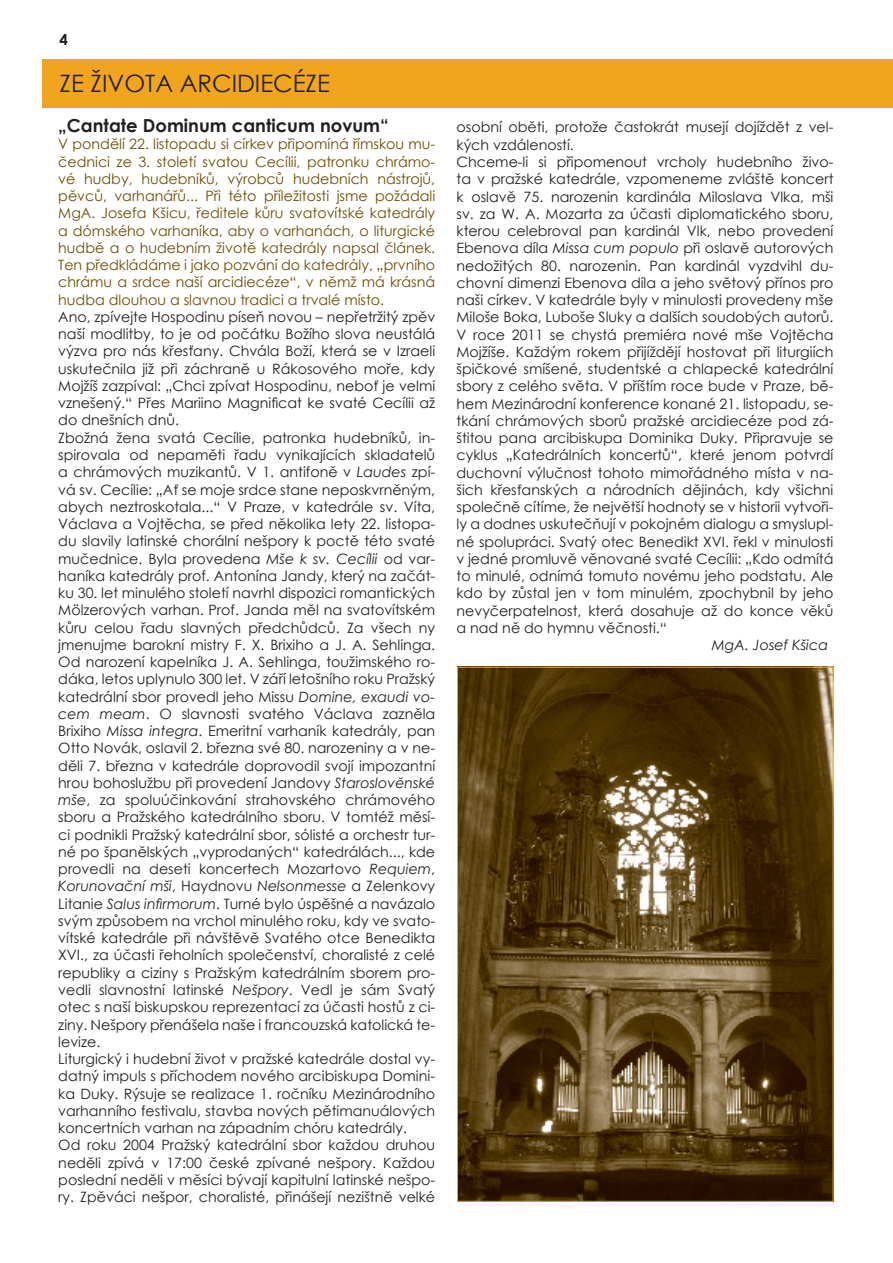
<style>
.page{position:relative;width:893px;height:1263px;background:#fff}
.page>*{position:absolute;margin:0;border:0;box-sizing:border-box;transform-origin:0 0}
.t1{font:24px "Century Gothic";color:#231f20}
.t2{font:700 18px "Century Gothic";color:#231f20}
.t3{font:700 15px "Century Gothic";color:#231f20}
.t4{font:14.25px/17.2px "Century Gothic";color:#231f20}
.t5{font:14.25px/17.2px "Century Gothic";color:#704b00;text-align:justify}
.t6{font:italic 14.25px "Century Gothic";color:#231f20}
.s1{font-style:italic}
</style>
<div class="page">
<div style="left:43px;top:60px;width:850px;height:48px;background:#f1a51e"></div>
<hr style="left:892px;top:712px;width:1px;height:48px;background:#f1a51e">
<img style="left:459px;top:669px;width:372px;height:531px">
<p class="t3" style="left:60px;top:28px;width:10px">4</p>
<h1 class="t1" style="left:60px;top:67px;width:272px">ZE ŽIVOTA ARCIDIECÉZE</h1>
<p class="t2" style="left:58px;top:112px;width:332px">„Cantate Dominum canticum novum“</p>
<p class="t5" style="left:58px;top:135px;width:378px">V pondělí 22. listopadu si církev připomíná římskou mu&shy;čednici ze 3. století svatou Cecílii, patronku chrámo&shy;vé hudby, hudebníků, výrobců hudebních nástrojů, pěvců, varhanářů... Při této příležitosti jsme požádali MgA. Josefa Kšicu, ředitele kůru svatovítské katedrály a dómského varhaníka, aby o varhanách, o liturgické hudbě a o hudebním životě katedrály napsal článek.<br>Ten předkládáme i jako pozvání do katedrály, „prvního chrámu a srdce naší arcidiecéze“, v němž má krásná hudba dlouhou a slavnou tradici a trvalé místo.</p>
<p class="t4" style="left:58px;top:308px;width:378px">Ano, zpívejte Hospodinu píseň novou – nepřetržitý zpěv naší modlitby, to je od počátku Božího slova neustálá výzva pro nás křesťany. Chvála Boží, která se v Izraeli uskutečnila již při záchraně u Rákosového moře, kdy Mojžíš zazpíval: „Chci zpívat Hospodinu, neboť je velmi vznešený.“ Přes Mariino Magnificat ke svaté Cecílii až do dnešních dnů.<br>Zbožná žena svatá Cecílie, patronka hudebníků, in&shy;spirovala od nepaměti řadu vynikajících skladatelů a chrámových muzikantů. V 1. antifoně v <span class="s1">Laudes</span> zpí&shy;vá sv. Cecílie: „Ať se moje srdce stane neposkvrněným, abych neztroskotala...“ V Praze, v katedrále sv. Víta, Václava a Vojtěcha, se před několika lety 22. listopa&shy;du slavily latinské chorální nešpory k poctě této svaté mučednice. Byla provedena <span class="s1">Mše k sv. Cecílii</span> od var&shy;haníka katedrály prof. Antonína Jandy, který na začát&shy;ku 30. let minulého století navrhl dispozici romantických Mölzerových varhan. Prof. Janda měl na svatovítském kůru celou řadu slavných předchůdců. Za všech ny jmenujme barokní mistry F. X. Brixiho a J. A. Sehlinga.<br>Od narození kapelníka J. A. Sehlinga, toužimského ro&shy;dáka, letos uplynulo 300 let. V září letošního roku Pražský katedrální sbor provedl jeho Missu <span class="s1">Domine, exaudi vo&shy;cem meam</span>. O slavnosti svatého Václava zazněla Brixiho <span class="s1">Missa integra</span>. Emeritní varhaník katedrály, pan Otto Novák, oslavil 2. března své 80. narozeniny a v ne&shy;děli 7. března v katedrále doprovodil svojí impozantní hrou bohoslužbu při provedení Jandovy <span class="s1">Staroslověnské mše</span>, za spoluúčinkování strahovského chrámového sboru a Pražského katedrálního sboru. V tomtéž měsí&shy;ci podnikli Pražský katedrální sbor, sólisté a orchestr tur&shy;né po španělských „vyprodaných“ katedrálách..., kde provedli na deseti koncertech Mozartovo <span class="s1">Requiem</span>, <span class="s1">Korunovační mši</span>, Haydnovu <span class="s1">Nelsonmesse</span> a Zelenkovy Litanie <span class="s1">Salus infirmorum</span>. Turné bylo úspěšné a navázalo svým způsobem na vrchol minulého roku, kdy ve svato&shy;vítské katedrále při návštěvě Svatého otce Benedikta XVI., za účasti řeholních společenství, choralisté z celé republiky a ciziny s Pražským katedrálním sborem pro&shy;vedli slavnostní latinské <span class="s1">Nešpory</span>. Vedl je sám Svatý otec s naší biskupskou reprezentací za účasti hostů z ci&shy;ziny. Nešpory přenášela naše i francouzská katolická te&shy;levize.<br>Liturgický i hudební život v pražské katedrále dostal vy&shy;datný impuls s příchodem nového arcibiskupa Domini&shy;ka Duky. Rýsuje se realizace 1. ročníku Mezinárodního varhanního festivalu, stavba nových pětimanuálových koncertních varhan na západním chóru katedrály.<br>Od roku 2004 Pražský katedrální sbor každou druhou neděli zpívá v 17:00 české zpívané nešpory. Každou poslední neděli v měsíci bývají kapitulní latinské nešpo&shy;ry. Zpěváci nešpor, choralisté, přinášejí nezištně velké</p>
<p class="t4" style="left:456px;top:118px;width:378px">osobní oběti, protože častokrát musejí dojíždět z vel&shy;kých vzdáleností.<br>Chceme-li si připomenout vrcholy hudebního živo&shy;ta v pražské katedrále, vzpomeneme zvláště koncert k oslavě 75. narozenin kardinála Miloslava Vlka, mši sv. za W. A. Mozarta za účasti diplomatického sboru, kterou celebroval pan kardinál Vlk, nebo provedení Ebenova díla <span class="s1">Missa cum populo</span> při oslavě autorových nedožitých 80. narozenin. Pan kardinál vyzdvihl du&shy;chovní dimenzi Ebenova díla a jeho světový přínos pro naši církev. V katedrále byly v minulosti provedeny mše Miloše Boka, Luboše Sluky a dalších soudobých autorů.<br>V roce 2011 se chystá premiéra nové mše Vojtěcha Mojžíše. Každým rokem přijíždějí hostovat při liturgiích špičkové smíšené, studentské a chlapecké katedrální sbory z celého světa. V příštím roce bude v Praze, bě&shy;hem Mezinárodní konference konané 21. listopadu, se&shy;tkání chrámových sborů pražské arcidiecéze pod zá&shy;štitou pana arcibiskupa Dominika Duky. Připravuje se cyklus „Katedrálních koncertů“, které jenom potvrdí duchovní výlučnost tohoto mimořádného místa v na&shy;šich křesťanských a národních dějinách, kdy všichni společně cítíme, že největší hodnoty se v historii vytvoři&shy;ly a dodnes uskutečňují v pokojném dialogu a smyslupl&shy;né spolupráci. Svatý otec Benedikt XVI. řekl v minulosti v jedné promluvě věnované svaté Cecílii: „Kdo odmítá to minulé, odnímá tomuto novému jeho podstatu. Ale kdo by zůstal jen v tom minulém, zpochybnil by jeho nevyčerpatelnost, která dosahuje až do konce věků a nad ně do hymnu věčnosti.“</p>
<p class="t6" style="left:712px;top:635px;width:118px">MgA. Josef Kšica</p>
</div>
